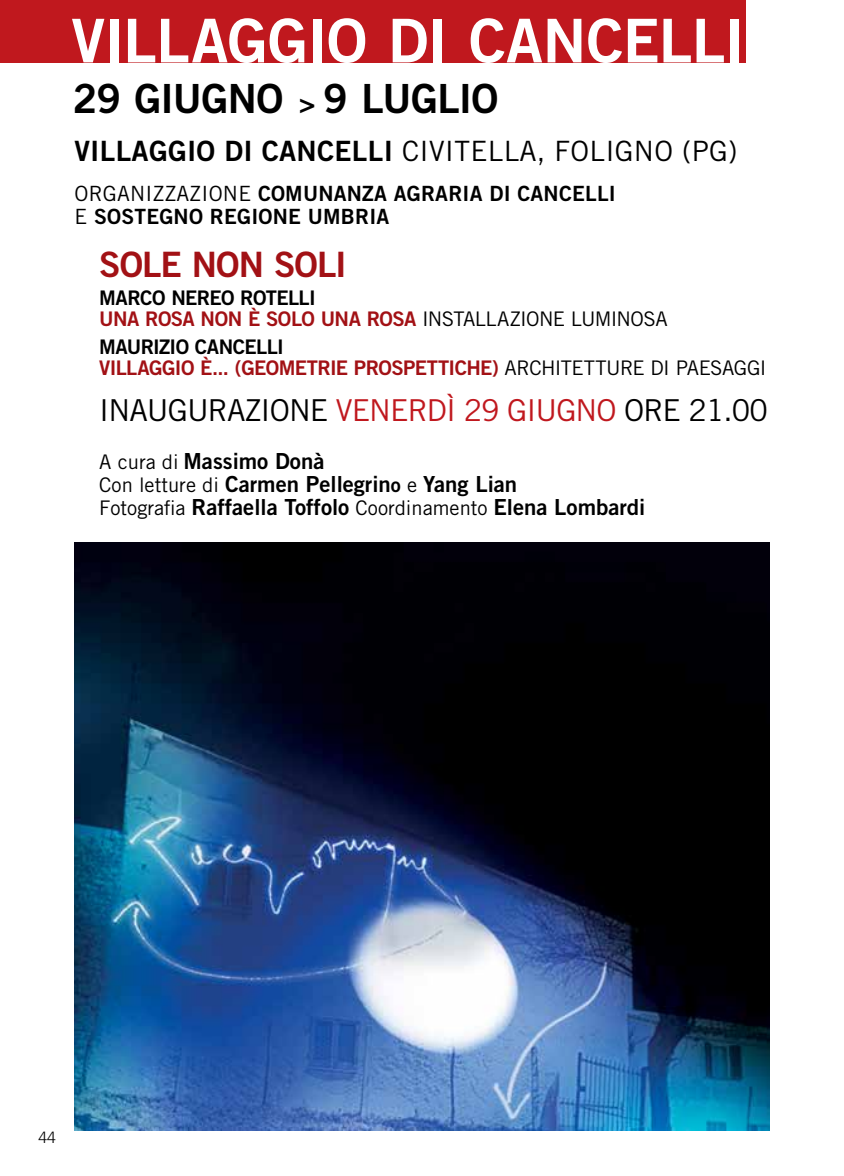
<style>
.page{position:relative;width:844px;height:1176px;background:#fff}
.page>*{position:absolute;margin:0;border:0;box-sizing:border-box;transform-origin:0 0}
.t1{font:60.38px "Trade Gothic Bold Two";letter-spacing:-.01em;color:#fff}
.t2{font:40.25px "Trade Gothic Bold Two";letter-spacing:-.015em;color:#000}
.t3{font:35px "Trade Gothic Bold Two";letter-spacing:-.025em;color:#a21115}
.t4{font:30.1px "Trade Gothic";letter-spacing:-.03em;color:#000}
.t5{font:28px "Trade Gothic";letter-spacing:.01em;color:#000}
.t6{font:22.05px/23.1px "Trade Gothic Bold Two";color:#000}
.t7{font:21px/22.8px "Trade Gothic Bold Two";letter-spacing:.01em;color:#000}
.t8{font:20.12px/21px "Trade Gothic Bold Two";letter-spacing:-.03em;color:#a21115}
.t9{font:300 15.75px "Trade Gothic";color:#000}
.s1{font-size:27.12px}
.s2{font-family:"Trade Gothic Bold Two"}
.s3{font-family:"Trade Gothic"}
.s4{color:#000}
.s5{font-family:"Trade Gothic";color:#000}
.s6{color:#c0181e}
.s7{font-family:"Trade Gothic";font-size:20.12px}
.s8{font-size:19.95px}
</style>
<div class="page">
<div style="left:0;top:0;width:745px;height:62px;background:#c0181e"></div>
<img style="left:74px;top:542px;width:695px;height:588px">
<h1 class="t1" style="left:71px;top:3px;width:674px">VILLAGGIO DI CANCELLI</h1>
<h2 class="t2" style="left:73px;top:73px;width:427px">29 GIUGNO <span class="s1">&gt;</span> 9 LUGLIO</h2>
<h3 class="t5" style="left:74px;top:134px;width:664px"><span class="s2">VILLAGGIO DI CANCELLI</span> CIVITELLA, FOLIG NO (PG)</h3>
<p class="t7" style="left:74px;top:182px;width:543px"><span class="s3">ORGANIZZAZIONE</span> COMUNANZA AGRARIA DI CANCELLI<br><span class="s3">E</span> SOSTEGNO REGIONE U MBRIA</p>
<h3 class="t3" style="left:99px;top:242px;width:249px">SOLE NON SOLI</h3>
<p class="t8" style="left:99px;top:287px;width:570px"><span class="s4">MARCO N EREO ROTELLI<br></span>U NA ROSA NON È SOLO UNA ROSA <span class="s5">INSTALLAZIONE LUMINOSA</span></p>
<p class="t8" style="left:99px;top:336px;width:668px"><span class="s4">MAURIZIO CANCELLI<br></span>VILLAGGIO È... (GEOMETRIE PROSPETTICHE) <span class="s5">ARCHITETTURE DI PAESAGG I</span></p>
<h3 class="t4" style="left:99px;top:392px;width:670px">I NAUGURAZIONE <span class="s6">VENERDÌ 29 G IUGNO</span> ORE 21.00</h3>
<p class="t6" style="left:99px;top:449px;width:547px"><span class="s7">A CURA DI</span> MASSIMO DONÀ<br><span class="s7">CON LETTURE DI</span> CARMEN PELLEGRIN<span class="s8">O</span> <span class="s7">E</span> YANG LIAN<br><span class="s7">FOTOGRAFIA</span> RAFFAELLA TOFFOLO <span class="s7">COORDINAMENTO</span> ELENA LOMBARDI</p>
<p class="t9" style="left:38px;top:1127px;width:19px">44</p>
</div>
